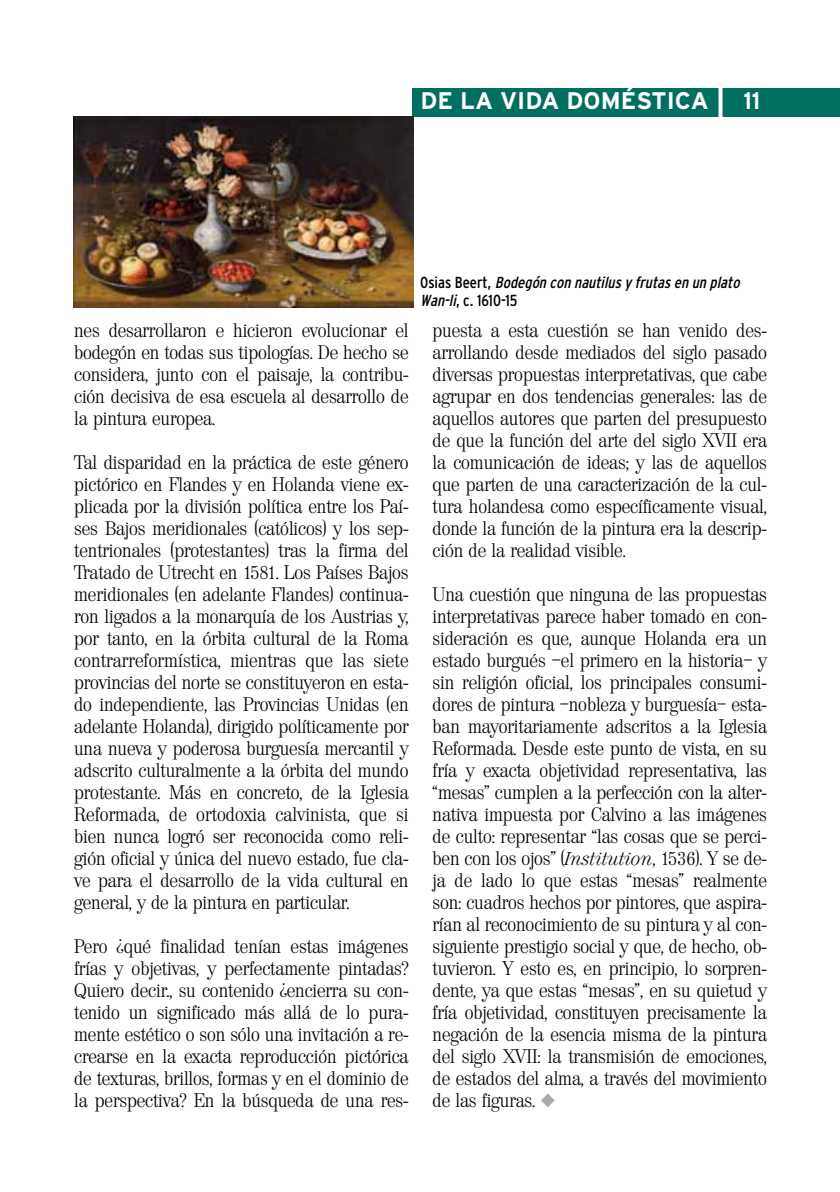
<style>
.page{position:relative;width:840px;height:1192px;background:#fff}
.page>*{position:absolute;margin:0;border:0;box-sizing:border-box;transform-origin:0 0}
.t1{font:700 24px "Interstate";color:#fff}
.t2{font:700 24px "Interstate";color:#fff;scale:.9 1}
.t3{font:300 19px/22px "Valencia";letter-spacing:-.005em;color:#000;text-align:justify}
.t4{font:italic condensed 16px/18px "Interstate";color:#000}
.s1{font-style:normal}
.s2{font-style:italic;font-size:18px}
.s3{color:#a7a9ac}
</style>
<div class="page">
<div style="left:412px;top:88px;width:427px;height:28px;background:#006f60"></div>
<svg style="left:718px;top:88px;width:4px;height:29px"></svg>
<img style="left:74px;top:117px;width:339px;height:190px">
<p class="t1" style="left:420px;top:92px;width:289px">DE LA VIDA DOMÉSTICA</p>
<p class="t2" style="left:743px;top:92px;width:20px">11</p>
<p class="t3" style="left:74px;top:321px;width:336px">nes desarrollaron e hicieron evolucionar el bodegón en todas sus tipologías. De hecho se considera, junto con el paisaje, la contribu&shy;ción decisiva de esa escuela al desarrollo de la pintura europea.</p>
<p class="t3" style="left:74px;top:453px;width:336px">Tal disparidad en la práctica de este género pictórico en Flandes y en Holanda viene ex&shy;plicada por la división política entre los Paí&shy;ses Bajos meridionales (católicos) y los sep&shy;tentrionales (protestantes) tras la firma del Tratado de Utrecht en 1581. Los Países Bajos meridionales (en adelante Flandes) continua&shy;ron ligados a la monarquía de los Austrias y, por tanto, en la órbita cultural de la Roma contrarreformística, mientras que las siete provincias del norte se constituyeron en esta&shy;do independiente, las Provincias Unidas (en adelante Holanda), dirigido políticamente por una nueva y poderosa burguesía mercantil y adscrito culturalmente a la órbita del mundo protestante. Más en concreto, de la Iglesia Reformada, de ortodoxia calvinista, que si bien nunca logró ser reconocida como reli&shy;gión oficial y única del nuevo estado, fue cla&shy;ve para el desarrollo de la vida cultural en general, y de la pintura en particular.</p>
<p class="t3" style="left:74px;top:937px;width:336px">Pero ¿qué finalidad tenían estas imágenes frías y objetivas, y perfectamente pintadas?<br>Quiero decir., su contenido ¿encierra su con&shy;tenido un significado más allá de lo pura&shy;mente estético o son sólo una invitación a re&shy;crearse en la exacta reproducción pictórica de texturas, brillos, formas y en el dominio de la perspectiva? En la búsqueda de una res-</p>
<p class="t4" style="left:420px;top:275px;width:324px"><span class="s1">O s i a s B e e r t ,</span> Bodegón con nautilus y frutas en un plato<br>Wan-li<span class="s1">, c. 1610-15</span></p>
<p class="t3" style="left:432px;top:321px;width:336px">puesta a esta cuestión se han venido des&shy;arrollando desde mediados del siglo pasado diversas propuestas interpretativas, que cabe agrupar en dos tendencias generales: las de aquellos autores que parten del presupuesto de que la función del arte del siglo XVII era la comunicación de ideas; y las de aquellos que parten de una caracterización de la cul&shy;tura holandesa como específicamente visual, donde la función de la pintura era la descrip&shy;ción de la realidad visible.</p>
<p class="t3" style="left:432px;top:585px;width:336px">Una cuestión que ninguna de las propuestas interpretativas parece haber tomado en con&shy;sideración es que, aunque Holanda era un estado burgués –el primero en la historia– y sin religión oficial, los principales consumi&shy;dores de pintura –nobleza y burguesía– esta&shy;ban mayoritariamente adscritos a la Iglesia Reformada. Desde este punto de vista, en su fría y exacta objetividad representativa, las “mesas” cumplen a la perfección con la alter&shy;nativa impuesta por Calvino a las imágenes de culto: representar “las cosas que se perci&shy;ben con los ojos” (<span class="s2">Institution</span>, 1536). Y se de&shy;ja de lado lo que estas “mesas” realmente son: cuadros hechos por pintores, que aspira&shy;rían al reconocimiento de su pintura y al con&shy;siguiente prestigio social y que, de hecho, ob&shy;tuvieron. Y esto es, en principio, lo sorpren&shy;dente, ya que estas “mesas”, en su quietud y fría objetividad, constituyen precisamente la negación de la esencia misma de la pintura del siglo XVII: la transmisión de emociones, de estados del alma, a través del movimiento de las figuras. <span class="s3">◆</span></p>
</div>
